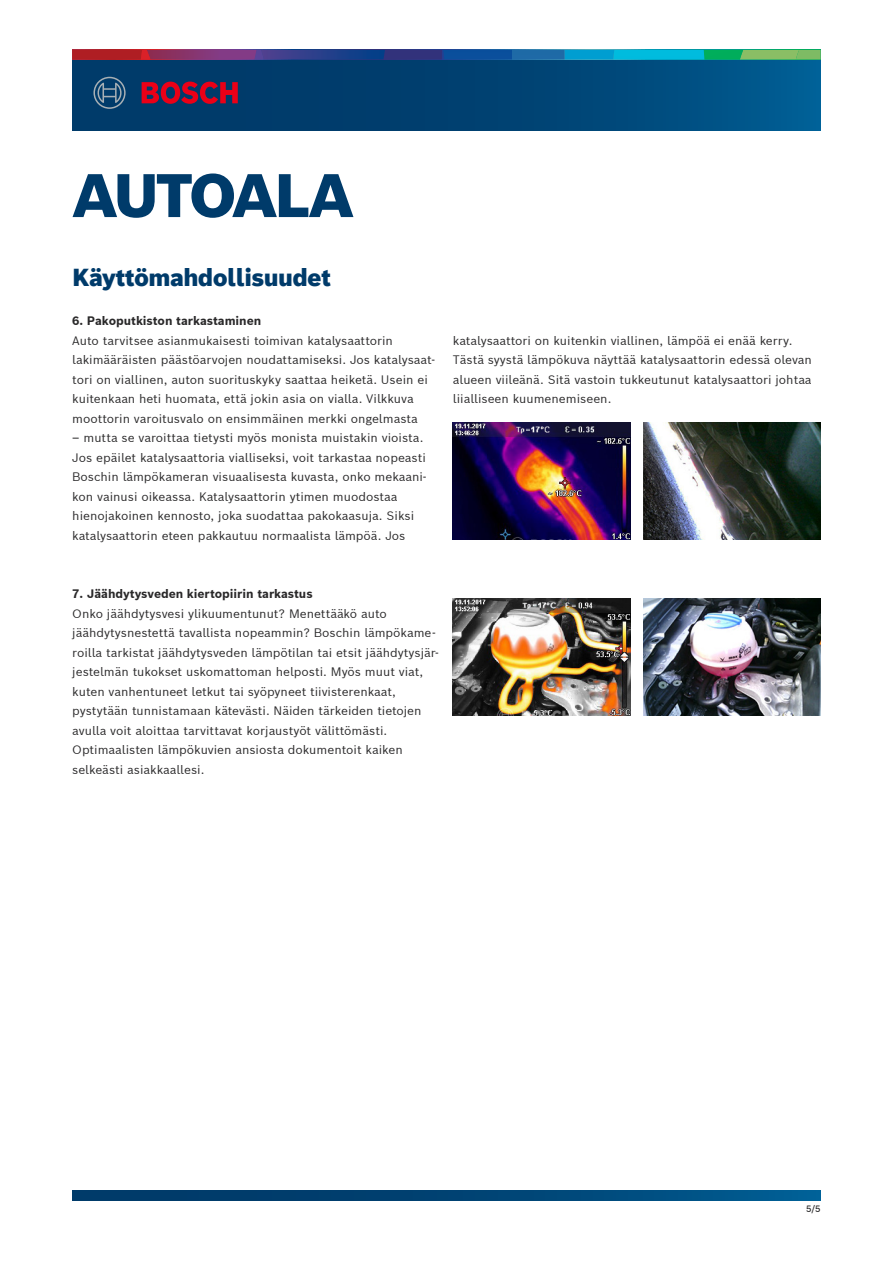
<style>
.page{position:relative;width:893px;height:1263px;background:#fff}
.page>*{position:absolute;margin:0;border:0;box-sizing:border-box;transform-origin:0 0}
.t1{font:900 60px "Bosch Sans";letter-spacing:-.06em;color:#003b6a}
.t2{font:900 24px "Bosch Sans";letter-spacing:-.025em;color:#003b6a}
.t3{font:12px/19.5px "Bosch Sans";color:#292829}
.t4{font:700 12px "Bosch Sans";letter-spacing:-.005em;color:#292829}
.t5{font:500 9px "Bosch Sans";color:#292829}
</style>
<div class="page">
<img style="left:643px;top:423px;width:178px;height:117px">
<img style="left:643px;top:598px;width:178px;height:117px">
<img style="left:453px;top:423px;width:177px;height:117px">
<img style="left:453px;top:598px;width:177px;height:117px">
<svg style="left:72px;top:59px;width:749px;height:71px"></svg>
<svg style="left:72px;top:50px;width:749px;height:9px"></svg>
<svg style="left:142px;top:82px;width:96px;height:22px"></svg>
<svg style="left:93px;top:77px;width:33px;height:32px"></svg>
<svg style="left:72px;top:1191px;width:749px;height:9px"></svg>
<h1 class="t1" style="left:72px;top:156px;width:283px">AUTOALA</h1>
<h2 class="t2" style="left:72px;top:261px;width:260px">Käyttömahdollisuudet</h2>
<p class="t4" style="left:72px;top:313px;width:190px">6. Pakoputkiston tarkastaminen</p>
<p class="t3" style="left:72px;top:330px;width:364px">Auto tarvitsee asianmukaisesti toimivan katalysaattorin lakimääräisten päästöarvojen noudattamiseksi. Jos katalysaat&shy;tori on viallinen, auton suorituskyky saattaa heiketä. Usein ei kuitenkaan heti huomata, että jokin asia on vialla. Vilkkuva moottorin varoitusvalo on ensimmäinen merkki ongelmasta</p>
<p class="t3" style="left:72px;top:428px;width:356px">– mutta se varoittaa tietysti myös monista muistakin vioista.<br>Jos epäilet katalysaattoria vialliseksi, voit tarkastaa nopeasti Boschin lämpökameran visuaalisesta kuvasta, onko mekaani&shy;kon vainusi oikeassa. Katalysaattorin ytimen muodostaa hienojakoinen kennosto, joka suodattaa pakokaasuja. Siksi katalysaattorin eteen pakkautuu normaalista lämpöä. Jos</p>
<p class="t3" style="left:453px;top:330px;width:361px">katalysaattori on kuitenkin viallinen, lämpöä ei enää kerry.<br>Tästä syystä lämpökuva näyttää katalysaattorin edessä olevan alueen viileänä. Sitä vastoin tukkeutunut katalysaattori johtaa liialliseen kuumenemiseen.</p>
<p class="t4" style="left:72px;top:586px;width:242px">7. Jäähdytysveden kiertopiirin tarkastus</p>
<p class="t3" style="left:72px;top:603px;width:368px">Onko jäähdytysvesi ylikuumentunut? Menettääkö auto jäähdytysnestettä tavallista nopeammin? Boschin lämpökame&shy;roilla tarkistat jäähdytysveden lämpötilan tai etsit jäähdytysjär&shy;jestelmän tukokset uskomattoman helposti. Myös muut viat, kuten vanhentuneet letkut tai syöpyneet tiivisterenkaat, pystytään tunnistamaan kätevästi. Näiden tärkeiden tietojen avulla voit aloittaa tarvittavat korjaustyöt välittömästi.<br>Optimaalisten lämpökuvien ansiosta dokumentoit kaiken selkeästi asiakkaallesi.</p>
<p class="t5" style="left:806px;top:1202px;width:16px">5/5</p>
</div>
